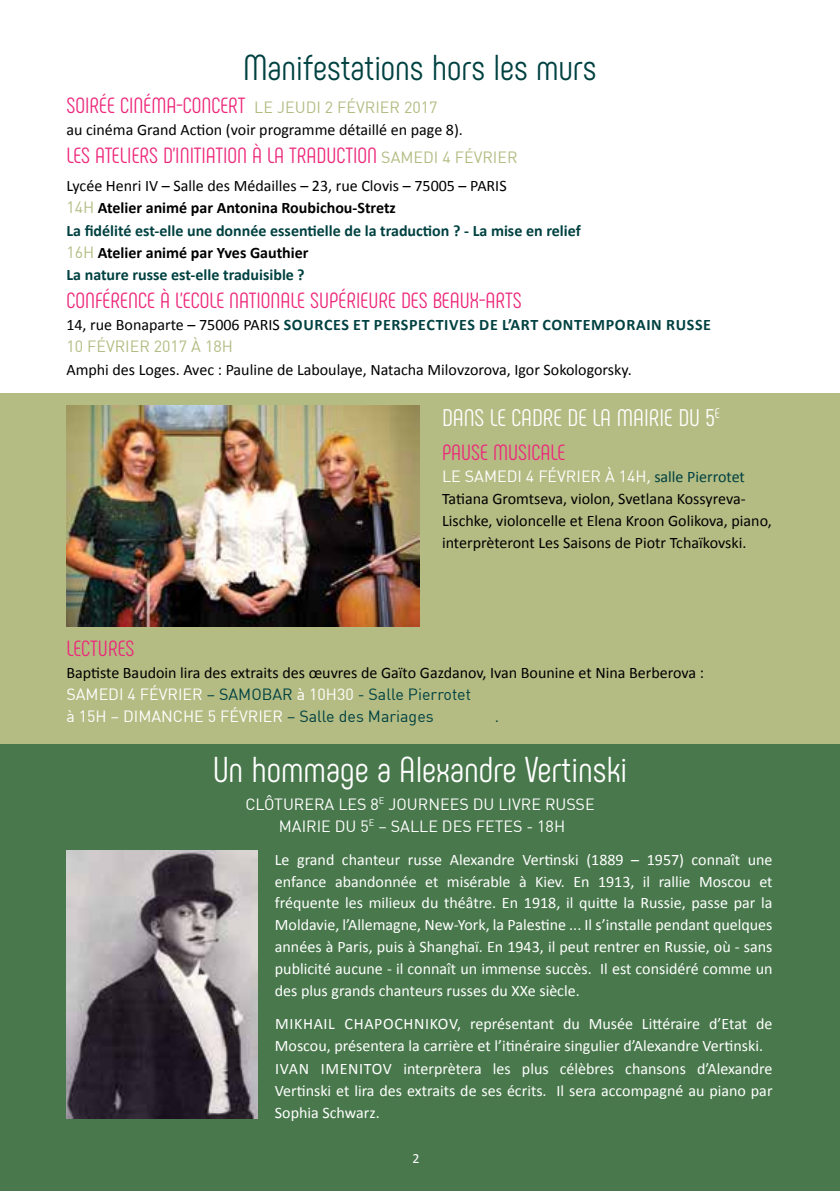
<style>
.page{position:relative;width:840px;height:1191px;background:#fff}
.page>*{position:absolute;margin:0;border:0;box-sizing:border-box;transform-origin:0 0}
.t1{font:36px "Phenomena";color:#fff}
.t2{font:36px "Phenomena";letter-spacing:-.01em;color:#004141}
.t3{font:24px "Phenomena";color:#fff}
.t4{font:22px "Phenomena";color:#ed277a}
.t5{font:16px/21.8px "Calibri";color:#fff;text-align:justify}
.t6{font:16px/22.2px "Calibri";color:#000}
.t7{font:700 16px/22.2px "Calibri";color:#004141}
.t8{font:16px/22.2px "DIN";color:#fff}
.t9{font:700 16px "Calibri";letter-spacing:.04em;color:#004141}
.t10{font:16px "DIN";color:#b4bc83}
.t11{font:14px "Calibri";color:#fff}
.s1{font-family:"DIN";font-size:16px;color:#b4bc83}
.s2{font-weight:400;color:#000}
.s3{font-family:"DIN";font-weight:400;color:#b4bc83}
.s4{color:#000}
.s5{font-family:"Calibri"}
.s6{font-family:"Calibri";color:#004141}
.s7{color:#004141}
.s8{color:#b4bc83}
</style>
<div class="page">
<div style="left:0;top:394px;width:839px;height:386px;background:#b4bc83"></div>
<div style="left:0;top:744px;width:839px;height:447px;background:#48784b"></div>
<img style="left:66px;top:405px;width:353px;height:221px">
<img style="left:66px;top:850px;width:192px;height:268px">
<h1 class="t2" style="left:243px;top:46px;width:354px">MANIFESTATIONS HORS LES MURS</h1>
<h3 class="t4" style="left:66px;top:93px;width:372px">SOIRÉE CINÉMA-CONCERT <span class="s1">LE JEUDI 2 FÉVRIER 2017</span></h3>
<p class="t6" style="left:66px;top:119px;width:398px">au cinéma Grand Action (voir programme détaillé en page 8).</p>
<h3 class="t4" style="left:66px;top:143px;width:452px">LES ATELIERS D’INITIATION À LA TRADUCTION <span class="s1">SAMEDI 4 FÉVRIER</span></h3>
<p class="t7" style="left:66px;top:175px;width:515px"><span class="s2">Lycée Henri IV – Salle des Médailles – 23, rue Clovis – 75005 – PARIS<br></span><span class="s3">14H</span> <span class="s4">Atelier animé par Antonina Roubichou-Stretz<br></span>La fidélité est-elle une donnée essentielle de la traduction ? - La mise en relief <span class="s3">16H</span> <span class="s4">Atelier animé par Yves Gauthier<br></span>La nature russe est-elle traduisible ?</p>
<h3 class="t4" style="left:66px;top:287px;width:455px">CONFÉRENCE À L’ECOLE NATIONALE SUPÉRIEURE DES BEAUX-ARTS</h3>
<p class="t9" style="left:66px;top:315px;width:645px"><span class="s2">14, rue Bonaparte – 75006 PARIS</span> Sources et perspectives de l’art contemporain russe</p>
<p class="t10" style="left:66px;top:336px;width:168px">10 FÉVRIER 2017 À 18H</p>
<p class="t6" style="left:66px;top:358px;width:566px">Amphi des Loges. Avec : Pauline de Laboulaye, Natacha Milovzorova, Igor Sokologorsky.</p>
<h2 class="t3" style="left:442px;top:404px;width:279px">DANS LE CADRE DE LA MAIRIE DU 5<sup>E</sup></h2>
<h3 class="t4" style="left:442px;top:439px;width:125px">PAUSE MUSICALE</h3>
<p class="t8" style="left:442px;top:464px;width:304px">LE SAMEDI 4 FÉVRIER À 14H<span class="s5">,</span> <span class="s6">salle Pierrotet</span></p>
<p class="t6" style="left:442px;top:488px;width:331px">Tatiana Gromtseva, violon, Svetlana Kossyreva-<br>Lischke, violoncelle et Elena Kroon Golikova, piano, interprèteront Les Saisons de Piotr Tchaïkovski.</p>
<h3 class="t4" style="left:66px;top:635px;width:68px">LECTURES</h3>
<p class="t6" style="left:66px;top:661px;width:638px">Baptiste Baudoin lira des extraits des œuvres de Gaïto Gazdanov, Ivan Bounine et Nina Berberova :</p>
<p class="t8" style="left:66px;top:683px;width:434px">SAMEDI 4 FÉVRIER <span class="s7">– SAMOBAR</span> À 10H30 <span class="s7">- SALLE PIERROTET<br></span>À 15H – DIMANCHE 5 FÉVRIER <span class="s7">– SALLE DES MARIAGES</span> <span class="s8">À 10H30</span><span class="s7">.</span></p>
<h1 class="t1" style="left:212px;top:748px;width:416px">UN HOMMAGE A ALEXANDRE VERTINSKI</h1>
<p class="t8" style="left:245px;top:792px;width:49px">CLÔTURERA</p>
<p class="t8" style="left:338px;top:792px;width:62px">LES 8<sup>E</sup>JOURNEE</p>
<p class="t8" style="left:459px;top:792px;width:49px">S DU LIVRE</p>
<p class="t8" style="left:544px;top:792px;width:49px">RUSSE</p>
<p class="t8" style="left:279px;top:814px;width:10px">MAIRIE</p>
<p class="t8" style="left:334px;top:814px;width:76px">DU 5<sup>E</sup> – SALLE</p>
<p class="t8" style="left:441px;top:814px;width:121px">DES FETES - 18H</p>
<p class="t5" style="left:275px;top:848px;width:499px">Le grand chanteur russe Alexandre Vertinski (1889 – 1957) connaît une enfance abandonnée et misérable à Kiev. En 1913, il rallie Moscou et fréquente les milieux du théâtre. En 1918, il quitte la Russie, passe par la Moldavie, l’Allemagne, New-York, la Palestine ... Il s’installe pendant quelques années à Paris, puis à Shanghaï. En 1943, il peut rentrer en Russie, où - sans publicité aucune - il connaît un immense succès. Il est considéré comme un des plus grands chanteurs russes du XXe siècle.</p>
<p class="t5" style="left:275px;top:1013px;width:23px">Mikhail</p>
<p class="t5" style="left:344px;top:1013px;width:20px">Chap</p>
<p class="t5" style="left:383px;top:1013px;width:21px">ochnik</p>
<p class="t5" style="left:275px;top:1013px;width:499px;text-align:left;text-indent:163px">ov, représentant du Musée Littéraire d’Etat de<br>Moscou, présentera la carrière et l’itinéraire singulier d’Alexandre Vertinski.<br>Ivan</p>
<p class="t5" style="left:275px;top:1057px;width:499px;text-indent:97px">ov interprètera les plus célèbres chansons d’Alexandre Vertinski et lira des extraits de ses écrits. Il sera accompagné au piano par Sophia Schwarz.</p>
<p class="t11" style="left:412px;top:1149px;width:9px">2</p>
<p class="t5" style="left:320px;top:1057px;width:15px">Imenit</p>
</div>
